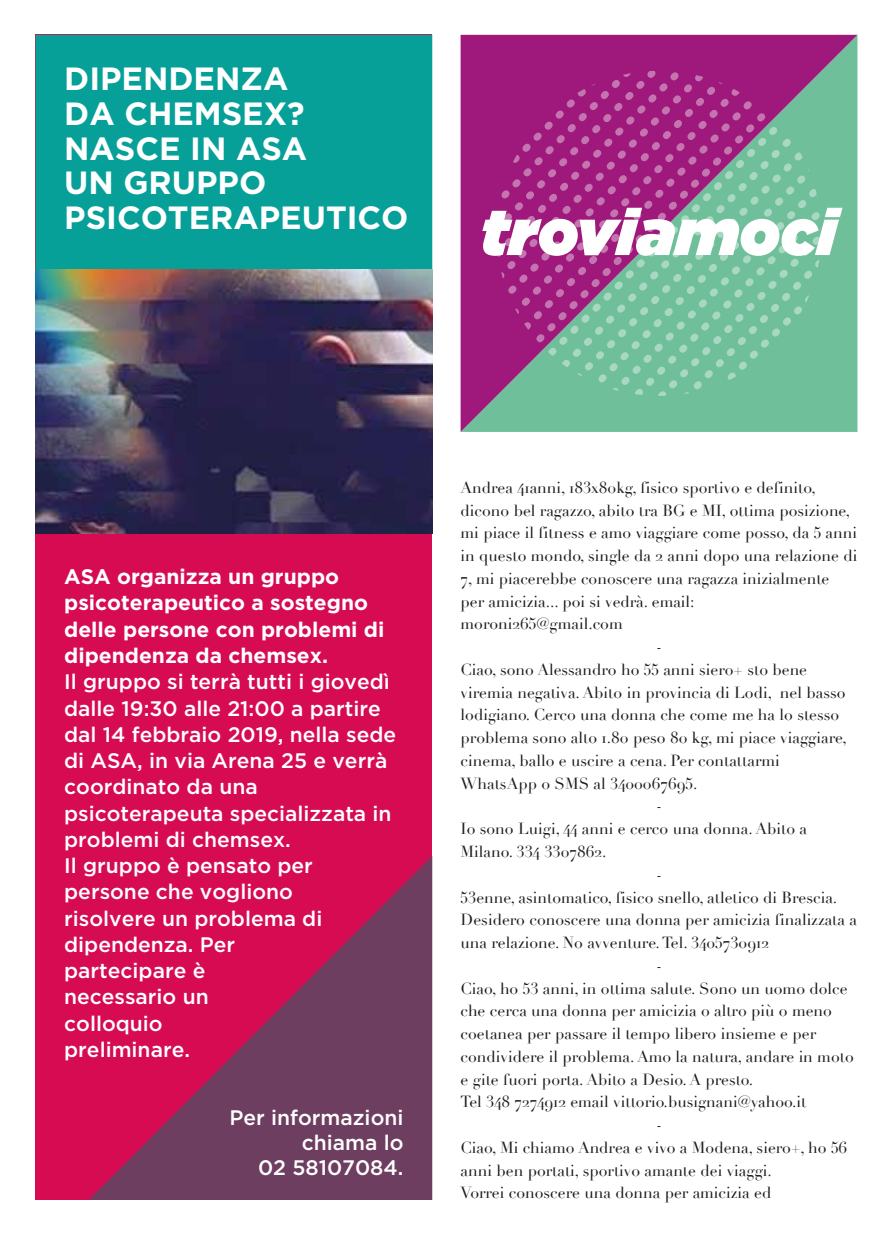
<style>
.page{position:relative;width:893px;height:1236px;background:#fff}
.page>*{position:absolute;margin:0;border:0;box-sizing:border-box;transform-origin:0 0}
.t1{font:italic 900 64.75px "Gotham";color:#fff}
.t2{font:700 32.02px/34.6px "Gotham";color:#fff}
.t3{font:500 21px/26.2px "Gotham";color:#fff;text-align:right}
.t4{font:700 21px/26.2px "Gotham";color:#fff}
.t5{font:15.75px "Didot";color:#1d1d1b}
</style>
<div class="page">
<svg style="left:461px;top:35px;width:396px;height:397px;background:#866b8a"></svg>
<div style="left:497px;top:71px;width:7px;height:304px;background:#9e197b"></div>
<svg style="left:504px;top:71px;width:317px;height:325px;background:#9f2580"></svg>
<svg style="left:498px;top:385px;width:21px;height:11px"></svg>
<svg style="left:529px;top:80px;width:292px;height:316px;background:#9d3684"></svg>
<svg style="left:555px;top:105px;width:266px;height:291px;background:#97538b"></svg>
<svg style="left:606px;top:156px;width:215px;height:240px;background:#7ea99c"></svg>
<div style="left:36px;top:35px;width:396px;height:1164px;background:#d60b52"></div>
<div style="left:36px;top:35px;width:396px;height:234px;background:#06a099"></div>
<svg style="left:90px;top:856px;width:342px;height:343px"></svg>
<img style="left:36px;top:269px;width:396px;height:264px">
<h2 class="t2" style="left:64px;top:61px;width:346px">DIPENDENZA<br>DA CHEMSEX?<br>NASCE IN ASA<br>UN GRUPPO<br>PSICOTERAPEUTICO</h2>
<h1 class="t1" style="left:480px;top:186px;width:358px">troviamoci</h1>
<h3 class="t4" style="left:64px;top:563px;width:322px">ASA organizza un gruppo psicoterapeutico a sostegno delle persone con problemi di dipendenza da chemsex.</h3>
<p class="t3" style="left:64px;top:668px;width:333px;text-align:left">Il gruppo si terrà tutti i giovedì dalle 19:30 alle 21:00 a partire dal 14 febbraio 2019, nella sede di ASA, in via Arena 25 e verrà coordinato da una psicoterapeuta specializzata in problemi di chemsex.<br>Il gruppo è pensato per persone che vogliono<br>risolvere un problema di dipendenza. Per<br>partecipare è<br>necessario un<br>colloquio<br>preliminare.</p>
<h3 class="t3" style="left:230px;top:1104px;width:175px;line-height:25.2px">Per informazioni chiama lo<br>02 58107084.</h3>
<p class="t5" style="left:461px;top:478px;width:357px">Andrea 41anni, 183x80kg, fisico sportivo e definito,</p>
<p class="t5" style="left:461px;top:500px;width:391px">dicono bel ragazzo, abito tra BG e MI, ottima posizione,</p>
<p class="t5" style="left:461px;top:523px;width:398px">mi piace il fitness e amo viaggiare come posso, da 5 anni</p>
<p class="t5" style="left:461px;top:546px;width:398px">in questo mondo, single da 2 anni dopo una relazione di</p>
<p class="t5" style="left:461px;top:569px;width:370px">7, mi piacerebbe conoscere una ragazza inizialmente</p>
<p class="t5" style="left:461px;top:591px;width:236px">per amicizia... poi si vedrà. email:</p>
<p class="t5" style="left:461px;top:614px;width:164px">moroni265@gmail.com</p>
<p class="t5" style="left:656px;top:637px;width:7px">-</p>
<p class="t5" style="left:461px;top:660px;width:348px">Ciao, sono Alessandro ho 55 anni siero+ sto bene</p>
<p class="t5" style="left:461px;top:682px;width:386px">viremia negativa. Abito in provincia di Lodi, nel basso</p>
<p class="t5" style="left:461px;top:705px;width:380px">lodigiano. Cerco una donna che come me ha lo stesso</p>
<p class="t5" style="left:461px;top:728px;width:388px">problema sono alto 1.80 peso 80 kg, mi piace viaggiare,</p>
<p class="t5" style="left:461px;top:751px;width:321px">cinema, ballo e uscire a cena. Per contattarmi</p>
<p class="t5" style="left:461px;top:773px;width:238px">WhatsApp o SMS al 3400067695.</p>
<p class="t5" style="left:656px;top:796px;width:7px">-</p>
<p class="t5" style="left:461px;top:819px;width:348px">Io sono Luigi, 44 anni e cerco una donna. Abito a</p>
<p class="t5" style="left:461px;top:842px;width:147px">Milano. 334 3307862.</p>
<p class="t5" style="left:656px;top:864px;width:7px">-</p>
<p class="t5" style="left:461px;top:887px;width:378px">53enne, asintomatico, fisico snello, atletico di Brescia.</p>
<p class="t5" style="left:461px;top:910px;width:398px">Desidero conoscere una donna per amicizia finalizzata a</p>
<p class="t5" style="left:461px;top:933px;width:310px">una relazione. No avventure. Tel. 3405730912</p>
<p class="t5" style="left:656px;top:955px;width:7px">-</p>
<p class="t5" style="left:461px;top:978px;width:389px">Ciao, ho 53 anni, in ottima salute. Sono un uomo dolce</p>
<p class="t5" style="left:461px;top:1001px;width:373px">che cerca una donna per amicizia o altro più o meno</p>
<p class="t5" style="left:461px;top:1023px;width:357px">coetanea per passare il tempo libero insieme e per</p>
<p class="t5" style="left:461px;top:1046px;width:395px">condividere il problema. Amo la natura, andare in moto</p>
<p class="t5" style="left:461px;top:1069px;width:294px">e gite fuori porta. Abito a Desio. A presto.</p>
<p class="t5" style="left:461px;top:1092px;width:347px">Tel 348 7274912 email vittorio.busignani@yahoo.it</p>
<p class="t5" style="left:656px;top:1114px;width:7px">-</p>
<p class="t5" style="left:461px;top:1137px;width:388px">Ciao, Mi chiamo Andrea e vivo a Modena, siero+, ho 56</p>
<p class="t5" style="left:461px;top:1160px;width:313px">anni ben portati, sportivo amante dei viaggi.</p>
<p class="t5" style="left:461px;top:1183px;width:312px">Vorrei conoscere una donna per amicizia ed</p>
</div>
